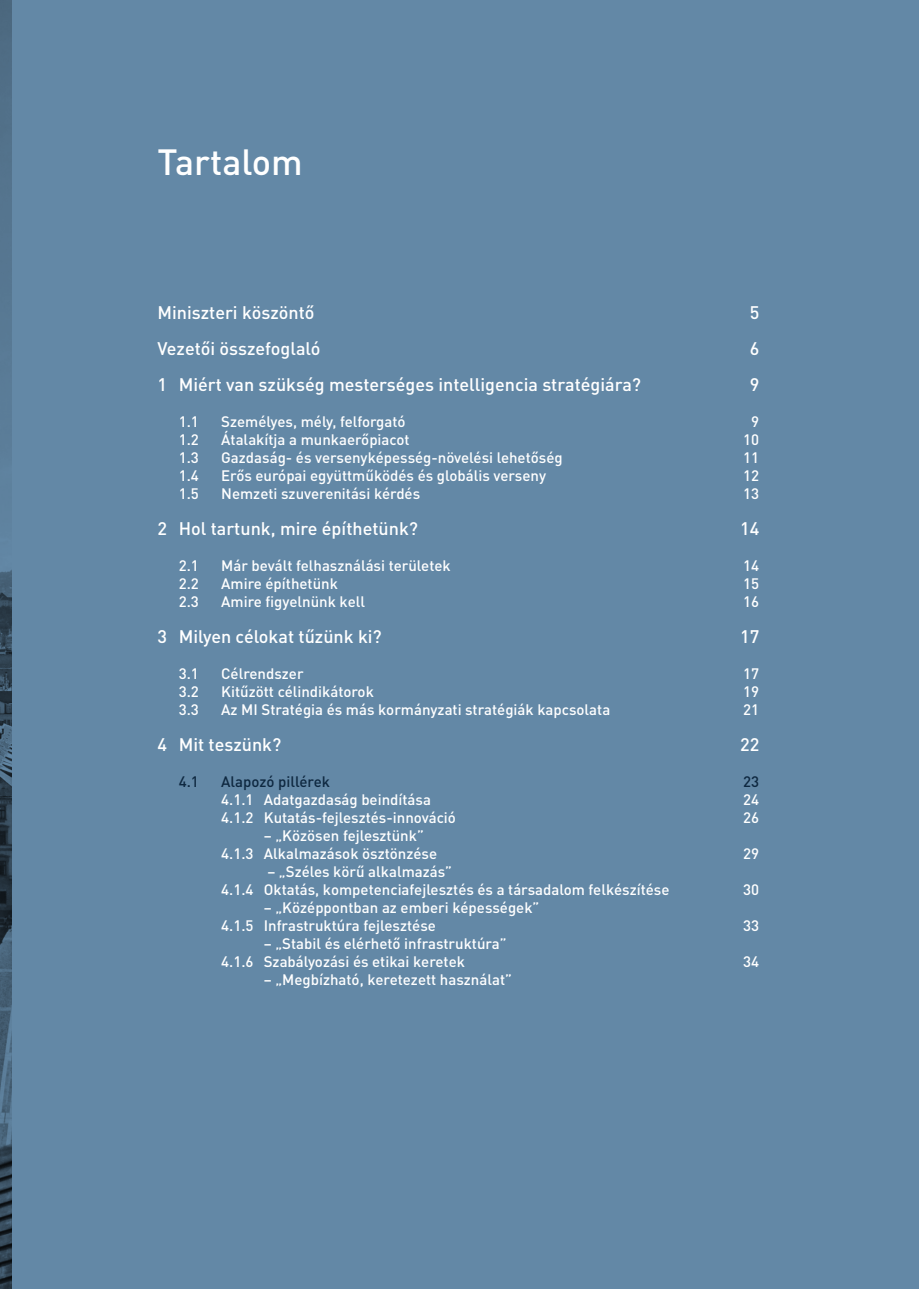
<style>
.page{position:relative;width:919px;height:1289px;background:#fff}
.page>*{position:absolute;margin:0;border:0;box-sizing:border-box;transform-origin:0 0}
.cim{font:500 36px "DIN Pro";color:#fff}
.tartalom{font:500 18px "DIN Pro";color:#fff}
.tartalom-2{font:500 15px "DIN Pro";color:#fff}
.tartalom-3{font:500 15px "DIN Pro";color:#0e2840}
</style>
<div class="page">
<svg style="left:0;top:0;width:13px;height:1288px;background:#476278"></svg>
<div style="left:13px;top:0;width:905px;height:1288px;background:#6388a6"></div>
<p class="cim" style="left:157px;top:137px;width:147px">Tartalom</p>
<p class="tartalom" style="left:157px;top:300px;width:159px">Miniszteri köszöntő</p>
<p class="tartalom" style="left:749px;top:300px;width:11px">5</p>
<p class="tartalom" style="left:157px;top:336px;width:164px">Vezetői összefoglaló</p>
<p class="tartalom" style="left:749px;top:336px;width:11px">6</p>
<p class="tartalom" style="left:157px;top:372px;width:485px">1 Miért van szükség mesterséges intelligencia stratégiára?</p>
<p class="tartalom" style="left:749px;top:372px;width:11px">9</p>
<p class="tartalom-2" style="left:179px;top:411px;width:22px">1.1</p>
<p class="tartalom-2" style="left:221px;top:411px;width:186px">Személyes, mély, felforgató</p>
<p class="tartalom-2" style="left:751px;top:411px;width:9px">9</p>
<p class="tartalom-2" style="left:179px;top:429px;width:22px">1.2</p>
<p class="tartalom-2" style="left:221px;top:429px;width:190px">Átalakítja a munkaerőpiacot</p>
<p class="tartalom-2" style="left:743px;top:429px;width:17px">10</p>
<p class="tartalom-2" style="left:179px;top:447px;width:22px">1.3</p>
<p class="tartalom-2" style="left:221px;top:447px;width:343px">Gazdaság- és versenyképesség-növelési lehetőség</p>
<p class="tartalom-2" style="left:743px;top:447px;width:17px">11</p>
<p class="tartalom-2" style="left:179px;top:465px;width:22px">1.4</p>
<p class="tartalom-2" style="left:221px;top:465px;width:326px">Erős európai együttműködés és globális verseny</p>
<p class="tartalom-2" style="left:743px;top:465px;width:17px">12</p>
<p class="tartalom-2" style="left:179px;top:483px;width:22px">1.5</p>
<p class="tartalom-2" style="left:221px;top:483px;width:200px">Nemzeti szuverenitási kérdés</p>
<p class="tartalom-2" style="left:743px;top:483px;width:17px">13</p>
<p class="tartalom" style="left:157px;top:516px;width:262px">2 Hol tartunk, mire építhetünk?</p>
<p class="tartalom" style="left:740px;top:516px;width:21px">14</p>
<p class="tartalom-2" style="left:179px;top:555px;width:22px">2.1</p>
<p class="tartalom-2" style="left:221px;top:555px;width:231px">Már bevált felhasználási területek</p>
<p class="tartalom-2" style="left:743px;top:555px;width:17px">14</p>
<p class="tartalom-2" style="left:179px;top:573px;width:22px">2.2</p>
<p class="tartalom-2" style="left:221px;top:573px;width:118px">Amire építhetünk</p>
<p class="tartalom-2" style="left:743px;top:573px;width:17px">15</p>
<p class="tartalom-2" style="left:179px;top:591px;width:22px">2.3</p>
<p class="tartalom-2" style="left:221px;top:591px;width:145px">Amire figyelnünk kell</p>
<p class="tartalom-2" style="left:743px;top:591px;width:17px">16</p>
<p class="tartalom" style="left:157px;top:624px;width:226px">3 Milyen célokat tűzünk ki?</p>
<p class="tartalom" style="left:740px;top:624px;width:21px">17</p>
<p class="tartalom-2" style="left:179px;top:663px;width:22px">3.1</p>
<p class="tartalom-2" style="left:221px;top:663px;width:84px">Célrendszer</p>
<p class="tartalom-2" style="left:743px;top:663px;width:17px">17</p>
<p class="tartalom-2" style="left:179px;top:681px;width:22px">3.2</p>
<p class="tartalom-2" style="left:221px;top:681px;width:154px">Kitűzött célindikátorok</p>
<p class="tartalom-2" style="left:743px;top:681px;width:17px">19</p>
<p class="tartalom-2" style="left:179px;top:699px;width:22px">3.3</p>
<p class="tartalom-2" style="left:221px;top:699px;width:390px">Az MI Stratégia és más kormányzati stratégiák kapcsolata</p>
<p class="tartalom-2" style="left:743px;top:699px;width:17px">21</p>
<p class="tartalom" style="left:157px;top:732px;width:125px">4 Mit teszünk?</p>
<p class="tartalom" style="left:740px;top:732px;width:21px">22</p>
<p class="tartalom-3" style="left:179px;top:771px;width:22px">4.1</p>
<p class="tartalom-3" style="left:221px;top:771px;width:110px">Alapozó pillérek</p>
<p class="tartalom-3" style="left:743px;top:771px;width:17px">23</p>
<p class="tartalom-2" style="left:221px;top:789px;width:211px">4.1.1 Adatgazdaság beindítása</p>
<p class="tartalom-2" style="left:743px;top:789px;width:17px">24</p>
<p class="tartalom-2" style="left:221px;top:807px;width:236px">4.1.2 Kutatás-fejlesztés-innováció</p>
<p class="tartalom-2" style="left:743px;top:807px;width:17px">26</p>
<p class="tartalom-2" style="left:264px;top:825px;width:162px">– „Közösen fejlesztünk”</p>
<p class="tartalom-2" style="left:221px;top:843px;width:217px">4.1.3 Alkalmazások ösztönzése</p>
<p class="tartalom-2" style="left:743px;top:843px;width:17px">29</p>
<p class="tartalom-2" style="left:267px;top:861px;width:186px">– „Széles körű alkalmazás”</p>
<p class="tartalom-2" style="left:221px;top:879px;width:450px">4.1.4 Oktatás, kompetenciafejlesztés és a társadalom felkészítése</p>
<p class="tartalom-2" style="left:743px;top:879px;width:17px">30</p>
<p class="tartalom-2" style="left:264px;top:897px;width:277px">– „Középpontban az emberi képességek”</p>
<p class="tartalom-2" style="left:221px;top:915px;width:216px">4.1.5 Infrastruktúra fejlesztése</p>
<p class="tartalom-2" style="left:743px;top:915px;width:17px">33</p>
<p class="tartalom-2" style="left:264px;top:933px;width:244px">– „Stabil és elérhető infrastruktúra”</p>
<p class="tartalom-2" style="left:221px;top:951px;width:245px">4.1.6 Szabályozási és etikai keretek</p>
<p class="tartalom-2" style="left:743px;top:951px;width:17px">34</p>
<p class="tartalom-2" style="left:264px;top:969px;width:250px">– „Megbízható, keretezett használat”</p>
</div>
